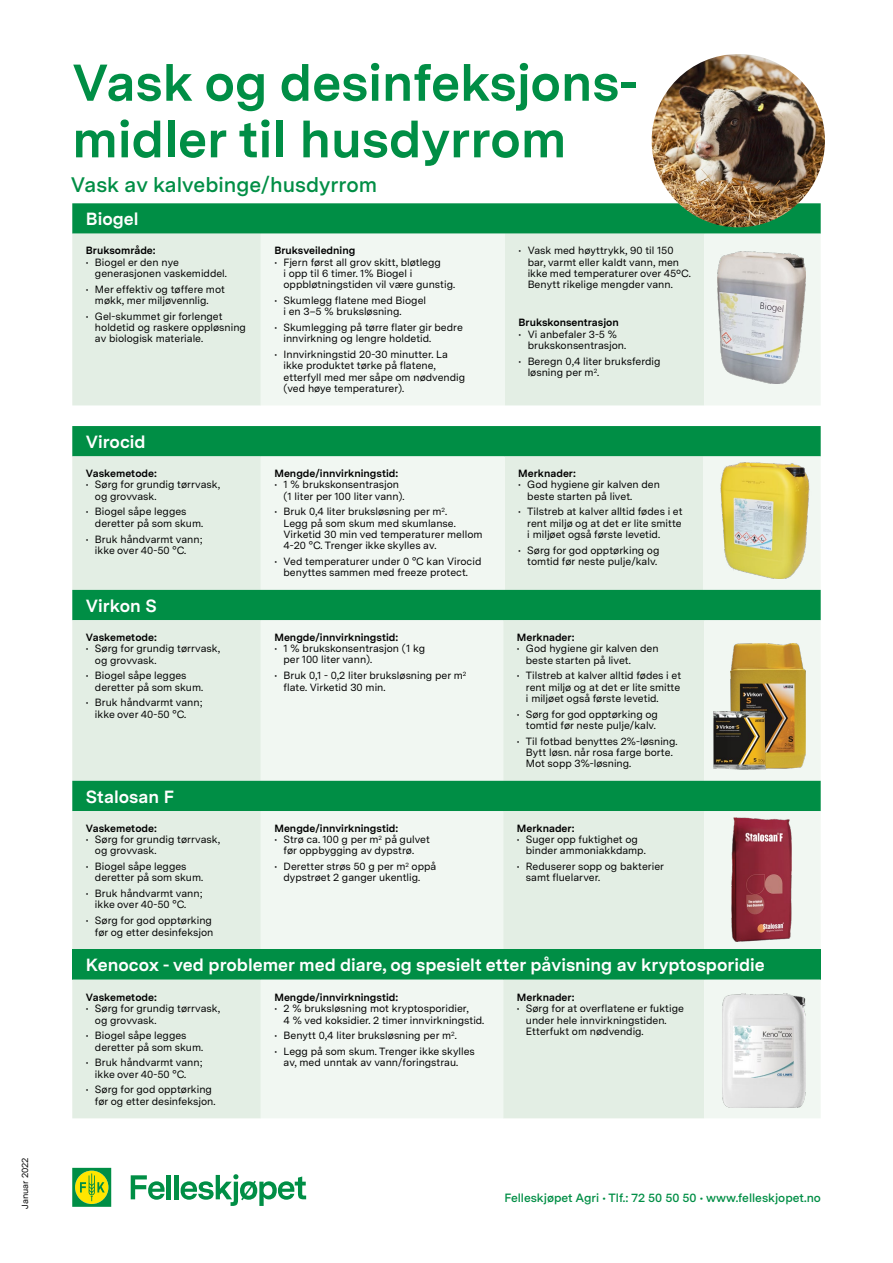
<style>
.page{position:relative;width:893px;height:1263px;background:#fff}
.page>*{position:absolute;margin:0;border:0;box-sizing:border-box;transform-origin:0 0}
.t1{font:700 51.6px/56.6px "FK Messina";color:#008e45}
.t2{font:600 21px "FK Messina";color:#008e45}
.t3{font:700 17.55px "FK Messina";color:#fff}
.t4{font:600 12px "FK Messina";color:#008e45}
.t5{font:10.5px/11.2px "FK Messina";color:#000}
.t6{font:700 10.5px "FK Messina";color:#000}
.t7{font:9px "FK Messina";color:#000}
</style>
<div class="page">
<hr style="left:167px;top:1175px;width:4px;height:24px;background:#008e45">
<div style="left:174px;top:1175px;width:5px;height:24px;background:#008e45"></div>
<svg style="left:131px;top:1175px;width:34px;height:25px"></svg>
<svg style="left:72px;top:1168px;width:39px;height:39px;background:#7bb928"></svg>
<svg style="left:181px;top:1174px;width:125px;height:32px"></svg>
<div style="left:72px;top:426px;width:749px;height:30px;background:#008e45"></div>
<div style="left:72px;top:456px;width:189px;height:134px;background:#e3eee4"></div>
<svg style="left:261px;top:456px;width:560px;height:134px;fill:#f1f7f2"></svg>
<svg style="left:72px;top:203px;width:749px;height:31px;background:#07914a"></svg>
<div style="left:72px;top:234px;width:189px;height:171px;background:#e3eee4"></div>
<svg style="left:261px;top:234px;width:559px;height:171px;fill:#f1f7f2"></svg>
<div style="left:72px;top:590px;width:749px;height:30px;background:#008e45"></div>
<div style="left:72px;top:620px;width:189px;height:161px;background:#e3eee4"></div>
<svg style="left:261px;top:620px;width:560px;height:161px;fill:#f1f7f2"></svg>
<div style="left:72px;top:781px;width:749px;height:30px;background:#008e45"></div>
<div style="left:72px;top:811px;width:189px;height:138px;background:#e3eee4"></div>
<svg style="left:261px;top:811px;width:560px;height:138px;fill:#f1f7f2"></svg>
<div style="left:72px;top:949px;width:749px;height:30px;background:#008e45"></div>
<div style="left:72px;top:979px;width:189px;height:139px;background:#e3eee4"></div>
<svg style="left:261px;top:979px;width:560px;height:139px;fill:#f1f7f2"></svg>
<img style="left:730px;top:644px;width:75px;height:124px">
<img style="left:714px;top:711px;width:52px;height:58px">
<img style="left:721px;top:462px;width:91px;height:117px">
<img style="left:718px;top:252px;width:87px;height:132px">
<img style="left:732px;top:817px;width:59px;height:125px">
<img style="left:722px;top:993px;width:83px;height:114px">
<img style="left:652px;top:54px;width:173px;height:173px;border-radius:87px">
<p class="t7" style="left:18px;top:1209px;width:53px;rotate:-90deg">Januar 2022</p>
<h1 class="t1" style="left:72px;top:52px;width:567px">Vask og desinfeksjons&shy;midler til husdyrrom</h1>
<h2 class="t2" style="left:71px;top:169px;width:308px">Vask av kalvebinge/husdyrrom</h2>
<h3 class="t3" style="left:86px;top:206px;width:54px">Biogel</h3>
<p class="t6" style="left:86px;top:243px;width:71px">Bruksområde:</p>
<p class="t5" style="left:95px;top:256px;width:133px;text-indent:-9px">• Biogel er den nye generasjonen vaskemiddel.</p>
<p class="t5" style="left:95px;top:283px;width:132px;text-indent:-9px">• Mer effektiv og tøffere mot møkk, mer miljøvennlig.</p>
<p class="t5" style="left:95px;top:310px;width:152px;text-indent:-9px">• Gel-skummet gir forlenget holdetid og raskere oppløsning av biologisk materiale.</p>
<h3 class="t3" style="left:86px;top:429px;width:61px">Virocid</h3>
<p class="t6" style="left:86px;top:466px;width:72px">Vaskemetode:</p>
<p class="t5" style="left:95px;top:479px;width:127px;text-indent:-9px">• Sørg for grundig tørrvask, og grovvask.</p>
<p class="t5" style="left:95px;top:506px;width:110px;text-indent:-9px">• Biogel såpe legges deretter på som skum.</p>
<p class="t5" style="left:95px;top:533px;width:109px;text-indent:-9px">• Bruk håndvarmt vann; ikke over 40-50 °C.</p>
<h3 class="t3" style="left:86px;top:593px;width:72px">Virkon S</h3>
<p class="t6" style="left:86px;top:629px;width:72px">Vaskemetode:</p>
<p class="t5" style="left:95px;top:643px;width:127px;text-indent:-9px">• Sørg for grundig tørrvask, og grovvask.</p>
<p class="t5" style="left:95px;top:670px;width:110px;text-indent:-9px">• Biogel såpe legges deretter på som skum.</p>
<p class="t5" style="left:95px;top:697px;width:109px;text-indent:-9px">• Bruk håndvarmt vann; ikke over 40-50 °C.</p>
<h3 class="t3" style="left:86px;top:783px;width:89px">Stalosan F</h3>
<p class="t6" style="left:86px;top:820px;width:72px">Vaskemetode:</p>
<p class="t5" style="left:95px;top:833px;width:127px;text-indent:-9px">• Sørg for grundig tørrvask, og grovvask.</p>
<p class="t5" style="left:95px;top:860px;width:110px;text-indent:-9px">• Biogel såpe legges deretter på som skum.</p>
<p class="t5" style="left:95px;top:887px;width:109px;text-indent:-9px">• Bruk håndvarmt vann; ikke over 40-50 °C.</p>
<p class="t5" style="left:86px;top:915px;width:129px;text-align:right">• Sørg for god opptørking før og etter desinfeksjon</p>
<p class="t6" style="left:274px;top:243px;width:82px">Bruksveiledning</p>
<p class="t5" style="left:283px;top:256px;width:173px;text-indent:-9px">• Fjern først all grov skitt, bløtlegg<br>i opp til 6 timer. 1% Biogel i oppbløtningstiden vil være gunstig.</p>
<p class="t5" style="left:283px;top:294px;width:144px;text-indent:-9px">• Skumlegg flatene med Biogel i en 3–5 % bruksløsning.</p>
<p class="t5" style="left:283px;top:321px;width:181px;text-indent:-9px">• Skumlegging på tørre flater gir bedre innvirkning og lengre holdetid.</p>
<p class="t5" style="left:283px;top:348px;width:183px;text-indent:-9px">• Innvirkningstid 20-30 minutter. La ikke produktet tørke på flatene, etterfyll med mer såpe om nødvendig (ved høye temperaturer).</p>
<p class="t6" style="left:274px;top:466px;width:125px">Mengde/innvirkningstid:</p>
<p class="t5" style="left:283px;top:479px;width:123px;text-indent:-9px">• 1 % brukskonsentrasjon (1 liter per 100 liter vann).</p>
<p class="t5" style="left:283px;top:506px;width:201px;text-indent:-9px">• Bruk 0,4 liter bruksløsning per m<sup>2</sup>.<br>Legg på som skum med skumlanse.<br>Virketid 30 min ved temperaturer mellom 4-20 °C. Trenger ikke skylles av.</p>
<p class="t5" style="left:274px;top:555px;width:208px;text-align:center">• Ved temperaturer under 0 °C kan Virocid benyttes sammen med freeze protect.</p>
<p class="t6" style="left:274px;top:629px;width:125px">Mengde/innvirkningstid:</p>
<p class="t5" style="left:283px;top:643px;width:143px;text-indent:-9px">• 1 % brukskonsentrasjon (1 kg per 100 liter vann).</p>
<p class="t5" style="left:283px;top:670px;width:185px;text-indent:-9px">• Bruk 0,1 - 0,2 liter bruksløsning per m<sup>2 </sup>flate. Virketid 30 min.</p>
<p class="t6" style="left:274px;top:820px;width:125px">Mengde/innvirkningstid:</p>
<p class="t5" style="left:283px;top:833px;width:148px;text-indent:-9px">• Strø ca. 100 g per m<sup>2</sup> på gulvet før oppbygging av dypstrø.</p>
<p class="t5" style="left:283px;top:860px;width:154px;text-indent:-9px">• Deretter strøs 50 g per m<sup>2</sup> oppå dypstrøet 2 ganger ukentlig.</p>
<p class="t5" style="left:528px;top:245px;width:165px;text-indent:-9px">• Vask med høyttrykk, 90 til 150 bar, varmt eller kaldt vann, men ikke med temperaturer over 45ºC.<br>Benytt rikelige mengder vann.</p>
<p class="t6" style="left:519px;top:315px;width:102px">Brukskonsentrasjon</p>
<p class="t5" style="left:528px;top:328px;width:100px;text-indent:-9px">• Vi anbefaler 3-5 % brukskonsentrasjon.</p>
<p class="t5" style="left:528px;top:355px;width:134px;text-indent:-9px">• Beregn 0,4 liter bruksferdig løsning per m<sup>2</sup>.</p>
<p class="t6" style="left:518px;top:466px;width:59px">Merknader:</p>
<p class="t5" style="left:527px;top:479px;width:134px;text-indent:-9px">• God hygiene gir kalven den beste starten på livet.</p>
<p class="t5" style="left:527px;top:506px;width:157px;text-align:justify;text-indent:-9px">• Tilstreb at kalver alltid fødes i et rent miljø og at det er lite smitte i miljøet også første levetid.</p>
<p class="t5" style="left:518px;top:544px;width:143px;text-align:right">• Sørg for god opptørking og tomtid før neste pulje/kalv.</p>
<p class="t6" style="left:517px;top:629px;width:59px">Merknader:</p>
<p class="t5" style="left:526px;top:643px;width:134px;text-indent:-9px">• God hygiene gir kalven den beste starten på livet.</p>
<p class="t5" style="left:526px;top:670px;width:157px;text-align:justify;text-indent:-9px">• Tilstreb at kalver alltid fødes i et rent miljø og at det er lite smitte i miljøet også første levetid.</p>
<p class="t5" style="left:517px;top:708px;width:143px;text-align:right">• Sørg for god opptørking og tomtid før neste pulje/kalv.</p>
<p class="t5" style="left:526px;top:735px;width:153px;text-indent:-9px">• Til fotbad benyttes 2%-løsning.<br>Bytt løsn. når rosa farge borte.<br>Mot sopp 3%-løsning.</p>
<p class="t6" style="left:517px;top:820px;width:59px">Merknader:</p>
<p class="t5" style="left:526px;top:833px;width:121px;text-indent:-9px">• Suger opp fuktighet og binder ammoniakkdamp.</p>
<p class="t5" style="left:526px;top:860px;width:140px;text-indent:-9px">• Reduserer sopp og bakterier samt fluelarver.</p>
<h3 class="t3" style="left:86px;top:952px;width:680px">Kenocox - ved problemer med diare, og spesielt etter påvisning av kryptosporidie</h3>
<p class="t6" style="left:86px;top:990px;width:72px">Vaskemetode:</p>
<p class="t5" style="left:95px;top:1003px;width:127px;text-indent:-9px">• Sørg for grundig tørrvask, og grovvask.</p>
<p class="t5" style="left:95px;top:1030px;width:110px;text-indent:-9px">• Biogel såpe legges deretter på som skum.</p>
<p class="t5" style="left:95px;top:1057px;width:109px;text-indent:-9px">• Bruk håndvarmt vann; ikke over 40-50 °C.</p>
<p class="t5" style="left:95px;top:1084px;width:122px;text-indent:-9px">• Sørg for god opptørking før og etter desinfeksjon.</p>
<p class="t6" style="left:274px;top:990px;width:125px">Mengde/innvirkningstid:</p>
<p class="t5" style="left:283px;top:1003px;width:202px;text-indent:-9px">• 2 % bruksløsning mot kryptosporidier,<br>4 % ved koksidier. 2 timer innvirkningstid.</p>
<p class="t5" style="left:274px;top:1030px;width:184px">• Benytt 0,4 liter bruksløsning per m<sup>2</sup>.</p>
<p class="t5" style="left:283px;top:1045px;width:193px;text-indent:-9px">• Legg på som skum. Trenger ikke skylles av, med unntak av vann/foringstrau.</p>
<p class="t6" style="left:517px;top:990px;width:59px">Merknader:</p>
<p class="t5" style="left:526px;top:1003px;width:160px;text-indent:-9px">• Sørg for at overflatene er fuktige under hele innvirkningstiden.<br>Etterfukt om nødvendig.</p>
<p class="t4" style="left:504px;top:1189px;width:318px">Felleskjøpet Agri • Tlf.: 72 50 50 50 • www.felleskjopet.no</p>
</div>
